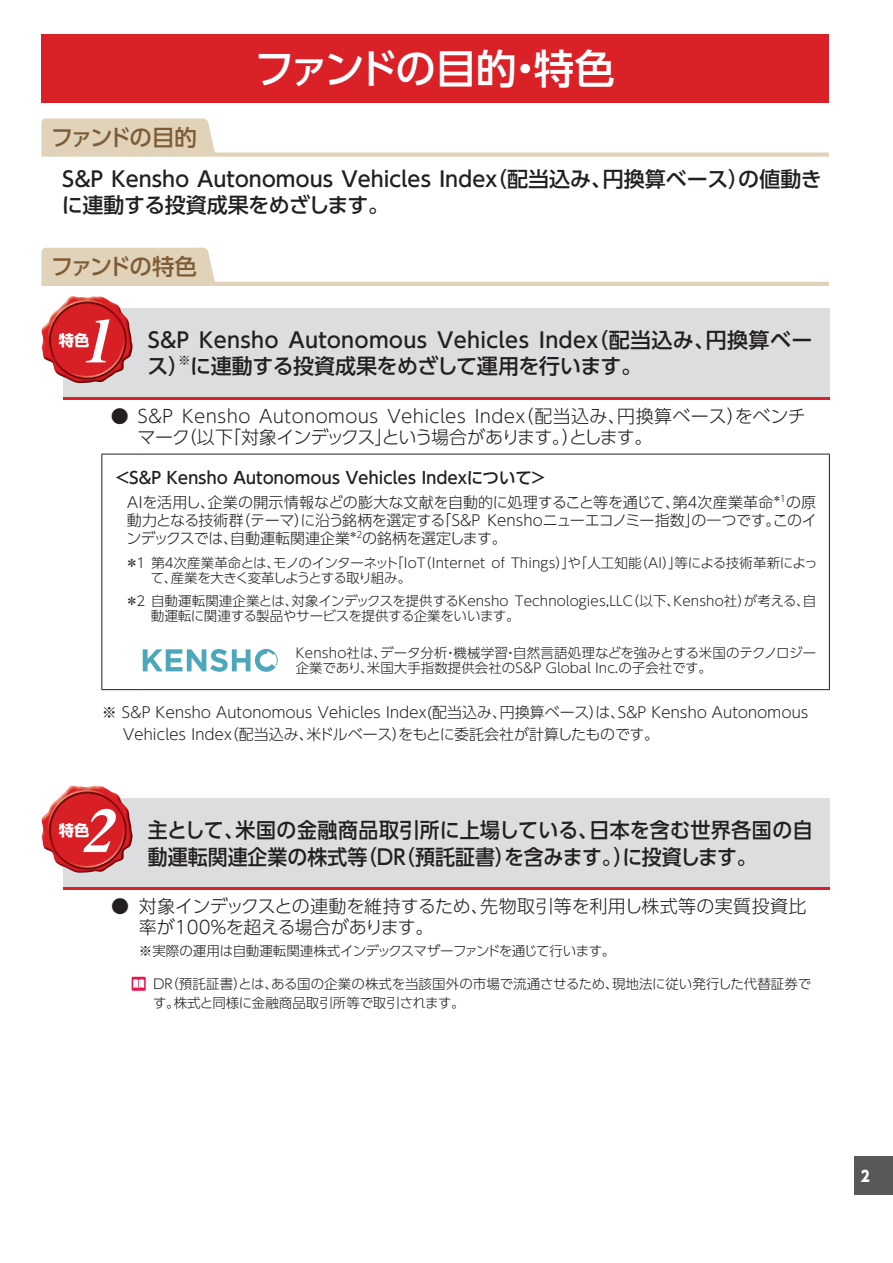
<style>
.page{position:relative;width:893px;height:1263px;background:#fff}
.page>*{position:absolute;margin:0;border:0;box-sizing:border-box;transform-origin:0 0}
.t1{font:italic 58.5px "Midashi Min Pr 5 MA31";color:#fff;scale:1.04 1}
.t2{font:500 40.5px "UD Shin Go Pro";letter-spacing:-.06em;color:#fff}
.t3{font:500 22.5px "UD Shin Go Pro";letter-spacing:-.095em;color:#7e5d36}
.t4{font:500 21px/25.5px "UD Shin Go Pro";letter-spacing:-.075em;color:#231f20}
.t5{font:500 21px/27px "UD Shin Go Pro";color:#231f20;scale:.95 1}
.t6{font:500 21px/25.5px "UD Shin Go Pro";letter-spacing:-.145em;color:#231f20}
.t7{font:300 18px/21px "UD Shin Go Pro";letter-spacing:-.12em;color:#231f20}
.t8{font:300 18px/21px "UD Shin Go Pro";color:#231f20}
.t9{font:500 16.5px "UD Shin Go Pro";letter-spacing:-.355em;color:#231f20}
.t10{font:700 15.3px "UD Shin Go Pro";color:#fff}
.t11{font:300 15px/18px "UD Shin Go Pro";letter-spacing:-.095em;color:#231f20;text-align:justify}
.t12{font:300 15px/22.5px "UD Shin Go Pro";letter-spacing:-.35em;color:#231f20}
.t13{font:800 15px "UD Shin Go Pro";color:#fff;scale:.9 1}
.t14{font:300 13.5px/15px "UD Shin Go Pro";color:#231f20}
.t15{font:300 13.5px/15px "UD Shin Go Pro";letter-spacing:-.03em;color:#231f20}
</style>
<div class="page">
<div style="left:855px;top:1157px;width:38px;height:38px;background:#57585a"></div>
<div style="left:41px;top:35px;width:788px;height:68px;background:#da2128"></div>
<svg style="left:41px;top:118px;width:788px;height:39px"></svg>
<svg style="left:41px;top:248px;width:788px;height:38px"></svg>
<div style="left:63px;top:309px;width:766px;height:91px;background:#dcdddf"></div>
<hr style="left:63px;top:397px;width:766px;height:3px;background:#da2128">
<img style="left:41px;top:296px;width:92px;height:87px">
<hr style="left:101px;top:454px;width:37px;height:1px;background:#231f20">
<hr style="left:101px;top:454px;width:1px;height:235px;background:#231f20">
<hr style="left:138px;top:454px;width:692px;height:1px;background:#231f20">
<hr style="left:829px;top:454px;width:1px;height:235px;background:#231f20">
<hr style="left:101px;top:689px;width:37px;height:1px;background:#231f20">
<hr style="left:138px;top:689px;width:692px;height:1px;background:#231f20">
<svg style="left:143px;top:649px;width:135px;height:23px"></svg>
<div style="left:63px;top:798px;width:766px;height:92px;background:#dcdddf"></div>
<hr style="left:63px;top:887px;width:766px;height:3px;background:#da2128">
<img style="left:41px;top:786px;width:92px;height:87px">
<svg style="left:132px;top:977px;width:14px;height:14px"></svg>
<svg style="left:133px;top:979px;width:11px;height:9px"></svg>
<h2 class="t2" style="left:254px;top:36px;width:362px">ファンドの目的・特色</h2>
<h3 class="t3" style="left:51px;top:119px;width:147px">ファンドの目的</h3>
<h3 class="t6" style="left:58px;top:166px;width:765px">Ｓ＆Ｐ Ｋｅｎｓｈｏ Ａｕｔｏｎｏｍｏｕｓ Ｖｅｈｉｃｌｅｓ Ｉｎｄｅｘ（配当込み、円換算ベース）の値動きに連動する投資成果をめざします。</h3>
<h3 class="t3" style="left:51px;top:249px;width:148px">ファンドの特色</h3>
<h1 class="t1" style="left:80px;top:295px;width:49px">1</h1>
<h3 class="t4" style="left:143px;top:327px;width:670px">Ｓ＆Ｐ Ｋｅｎｓｈｏ Ａｕｔｏｎｏｍｏｕｓ Ｖｅｈｉｃｌｅｓ Ｉｎｄｅｘ（配当込み、円換算ベース）<sup>※</sup>に連動する投資成果をめざして運用を行います。</h3>
<h3 class="t7" style="left:138px;top:405px;width:670px;text-indent:-27px">● Ｓ＆Ｐ Ｋｅｎｓｈｏ Ａｕｔｏｎｏｍｏｕｓ Ｖｅｈｉｃｌｅｓ Ｉｎｄｅｘ（配当込み、円換算ベース）をベンチマーク（以下「対象インデックス」という場合があります。）とします。</h3>
<p class="t9" style="left:114px;top:464px;width:434px">＜Ｓ＆Ｐ Ｋｅｎｓｈｏ Ａｕｔｏｎｏｍｏｕｓ Ｖｅｈｉｃｌｅｓ Ｉｎｄｅｘについて＞</p>
<p class="t11" style="left:125px;top:493px;width:693px">ＡＩを活用し、企業の開示情報などの膨大な文献を自動的に処理すること等を通じて、第４次産業革命<sup>＊１</sup>の原動力となる技術群（テーマ）に沿う銘柄を選定する「S&amp;P Kenshoニューエコノミー指数」の一つです。このインデックスでは、自動運転関連企業<sup>＊２</sup>の銘柄を選定します。</p>
<p class="t15" style="left:151px;top:555px;width:668px;text-indent:-26px">＊１ 第４次産業革命とは、モノのインターネット「IoT（Internet of Things）」や「人工知能（ＡＩ）」等による技術革新によって、産業を大きく変革しようとする取り組み。</p>
<p class="t14" style="left:151px;top:592px;width:667px;text-indent:-26px">＊２ 自動運転関連企業とは、対象インデックスを提供するKensho Technologies,LLC（以下、Kensho社）が考える、自動運転に関連する製品やサービスを提供する企業をいいます。</p>
<p class="t14" style="left:296px;top:645px;width:522px">Kensho社は、データ分析・機械学習・自然言語処理などを強みとする米国のテクノロジー企業であり、米国大手指数提供会社のS&amp;P Global Inc.の子会社です。</p>
<p class="t12" style="left:121px;top:700px;width:693px;text-indent:-19px">※ Ｓ＆Ｐ Ｋｅｎｓｈｏ Ａｕｔｏｎｏｍｏｕｓ Ｖｅｈｉｃｌｅｓ Ｉｎｄｅｘ(配当込み､円換算ベース）は、Ｓ＆Ｐ Ｋｅｎｓｈｏ Ａｕｔｏｎｏｍｏｕｓ<br>Ｖｅｈｉｃｌｅｓ Ｉｎｄｅｘ（配当込み、米ドルベース）をもとに委託会社が計算したものです。</p>
<p class="t10" style="left:59px;top:328px;width:32px">特色</p>
<h1 class="t1" style="left:80px;top:785px;width:49px">2</h1>
<h3 class="t5" style="left:148px;top:816px;width:701px">主として、米国の金融商品取引所に上場している、日本を含む世界各国の自動運転関連企業の株式等（ＤＲ（預託証書）を含みます。）に投資します。</h3>
<h3 class="t8" style="left:139px;top:895px;width:669px;text-indent:-28px">● 対象インデックスとの連動を維持するため、先物取引等を利用し株式等の実質投資比率が100％を超える場合があります。</h3>
<p class="t15" style="left:139px;top:942px;width:478px">※実際の運用は自動運転関連株式インデックスマザーファンドを通じて行います。</p>
<p class="t14" style="left:152px;top:973px;width:661px;line-height:19.5px">ＤＲ（預託証書）とは、ある国の企業の株式を当該国外の市場で流通させるため、現地法に従い発行した代替証券です。株式と同様に金融商品取引所等で取引されます。</p>
<p class="t10" style="left:59px;top:817px;width:32px">特色</p>
<p class="t13" style="left:861px;top:1163px;width:11px">2</p>
</div>
